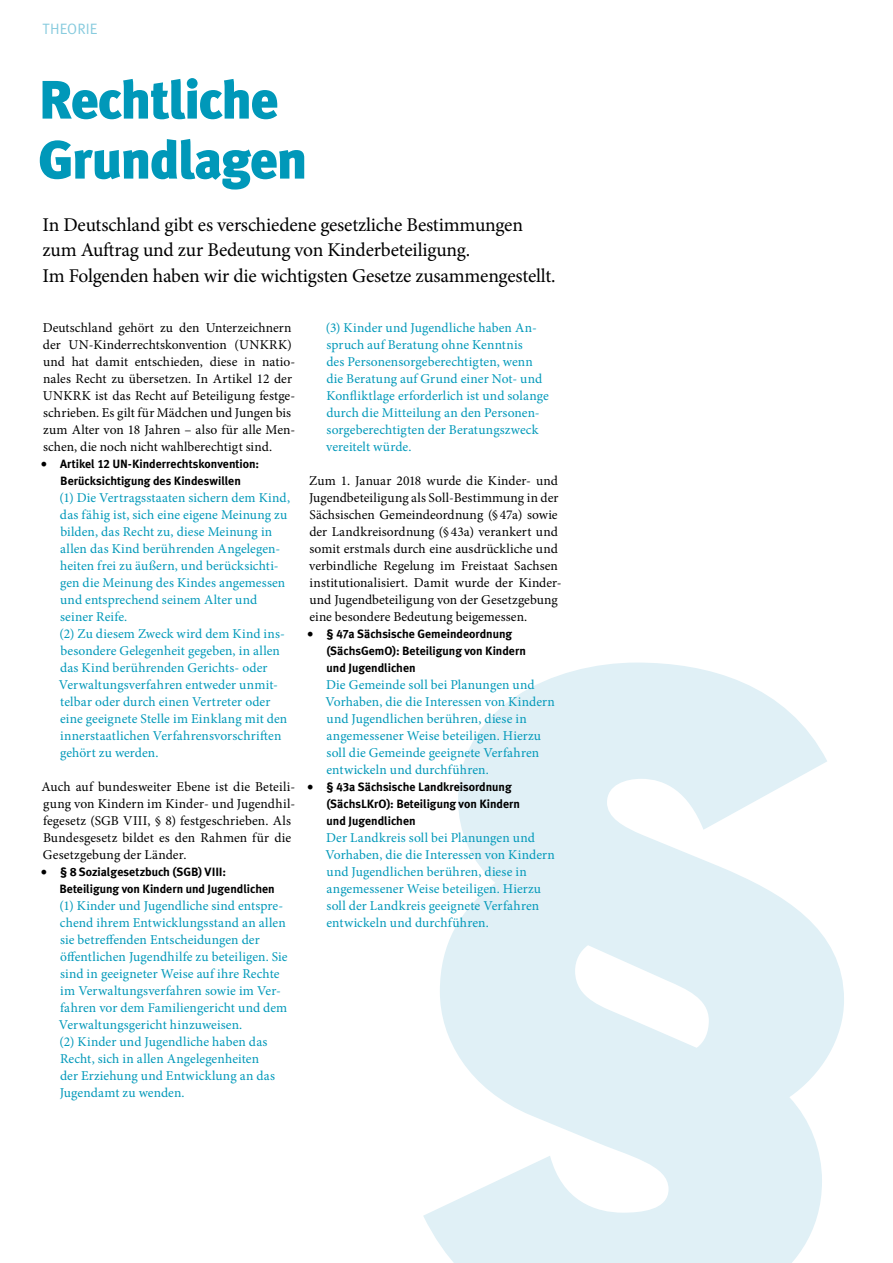
<style>
.page{position:relative;width:893px;height:1263px;background:#fff}
.page>*{position:absolute;margin:0;border:0;box-sizing:border-box;transform-origin:0 0}
.t1{font:900 54px/60px "Meta Plus";letter-spacing:-.025em;color:#0098b9}
.t2{font:19.5px/25.5px "Minion Pro";letter-spacing:-.01em;color:#000}
.t3{font:15px "Meta Plus";letter-spacing:.005em;color:#87cbde}
.t4{font:13.5px/17px "Minion Pro";letter-spacing:.005em;color:#0098b9}
.t5{font:13.5px/17px "Minion Pro";letter-spacing:.005em;color:#000}
.t6{font:700 12px/17px "Meta Plus Lining";color:#000}
.s1{font-family:"Minion Pro";font-weight:400;font-size:18px}
</style>
<div class="page">
<svg style="left:423px;top:662px;width:421px;height:601px;fill:#e0f0f6"></svg>
<p class="t3" style="left:43px;top:20px;width:57px">THEORIE</p>
<h1 class="t1" style="left:38px;top:70px;width:271px">Rechtliche<br>Grundlagen</h1>
<h2 class="t2" style="left:43px;top:212px;width:515px">In Deutschland gibt es verschiedene gesetzliche Bestimmungen zum Auftrag und zur Bedeutung von Kinderbeteiligung.<br>Im Folgenden haben wir die wichtigsten Gesetze zusammengestellt.</h2>
<p class="t4" style="left:326px;top:319px;width:224px">(3) Kinder und Jugendliche haben An&shy;spruch auf Beratung ohne Kenntnis<br>des Personensorgeberechtigten, wenn die Beratung auf Grund einer Not- und Konfliktlage erforderlich ist und solange durch die Mitteilung an den Personen&shy;sorgeberechtigten der Beratungszweck vereitelt würde.</p>
<p class="t5" style="left:309px;top:472px;width:254px">Zum 1. Januar 2018 wurde die Kinder- und Jugendbeteiligung als Soll-Bestimmung in der Sächsischen Gemeindeordnung (§47a) sowie der Landkreisordnung (§43a) verankert und somit erstmals durch eine ausdrückliche und verbindliche Regelung im Freistaat Sachsen institutionalisiert. Damit wurde der Kinder&shy;und Jugendbeteiligung von der Gesetzgebung eine besondere Bedeutung beigemessen.</p>
<p class="t6" style="left:326px;top:625px;width:201px;text-indent:-19px"><span class="s1">•</span> § 47a Sächsische Gemeindeordnung (SächsGemO): Beteiligung von Kindern und Jugendlichen</p>
<p class="t4" style="left:325px;top:676px;width:231px">Die Gemeinde soll bei Planungen und Vorhaben, die die Interessen von Kindern und Jugendlichen berühren, diese in angemessener Weise beteiligen. Hierzu soll die Gemeinde geeignete Verfahren entwickeln und durchführen.</p>
<p class="t6" style="left:326px;top:778px;width:195px;text-indent:-19px"><span class="s1">•</span> § 43a Sächsische Landkreisordnung (SächsLKrO): Beteiligung von Kindern und Jugendlichen</p>
<p class="t4" style="left:325px;top:829px;width:231px">Der Landkreis soll bei Planungen und Vorhaben, die die Interessen von Kindern und Jugendlichen berühren, diese in angemessener Weise beteiligen. Hierzu soll der Landkreis geeignete Verfahren entwickeln und durchführen.</p>
<p class="t5" style="left:43px;top:319px;width:254px">Deutschland gehört zu den Unterzeichnern der UN-Kinderrechtskonvention (UNKRK) und hat damit entschieden, diese in natio&shy;nales Recht zu übersetzen. In Artikel 12 der UNKRK ist das Recht auf Beteiligung festge&shy;schrieben. Es gilt für Mädchen und Jungen bis zum Alter von 18 Jahren – also für alle Men&shy;schen, die noch nicht wahlberechtigt sind.</p>
<p class="t6" style="left:41px;top:455px;width:220px;text-align:center"><span class="s1">•</span> Artikel 12 UN-Kinderrechtskonvention:<br>Berücksichtigung des Kindeswillen</p>
<p class="t4" style="left:59px;top:489px;width:233px">(1) Die Vertragsstaaten sichern dem Kind, das fähig ist, sich eine eigene Meinung zu bilden, das Recht zu, diese Meinung in allen das Kind berührenden Angelegen&shy;heiten frei zu äußern, und berücksichti&shy;gen die Meinung des Kindes angemessen und entsprechend seinem Alter und seiner Reife.<br>(2) Zu diesem Zweck wird dem Kind ins&shy;besondere Gelegenheit gegeben, in allen das Kind berührenden Gerichts- oder Verwaltungsverfahren entweder unmit&shy;telbar oder durch einen Vertreter oder eine geeignete Stelle im Einklang mit den innerstaatlichen Verfahrensvorschriften gehört zu werden.</p>
<p class="t5" style="left:41px;top:778px;width:255px">Auch auf bundesweiter Ebene ist die Beteili&shy;gung von Kindern im Kinder- und Jugendhil&shy;fegesetz (SGB VIII, § 8) festgeschrieben. Als Bundesgesetz bildet es den Rahmen für die Gesetzgebung der Länder.</p>
<p class="t6" style="left:60px;top:863px;width:217px;text-indent:-19px"><span class="s1">•</span> § 8 Sozialgesetzbuch (SGB) VIII:<br>Beteiligung von Kindern und Jugendlichen</p>
<p class="t4" style="left:59px;top:897px;width:230px">(1) Kinder und Jugendliche sind entspre&shy;chend ihrem Entwicklungsstand an allen sie betreffenden Entscheidungen der öffentlichen Jugendhilfe zu beteiligen. Sie sind in geeigneter Weise auf ihre Rechte im Verwaltungsverfahren sowie im Ver&shy;fahren vor dem Familiengericht und dem Verwaltungsgericht hinzuweisen.<br>(2) Kinder und Jugendliche haben das Recht, sich in allen Angelegenheiten<br>der Erziehung und Entwicklung an das Jugendamt zu wenden.</p>
</div>
